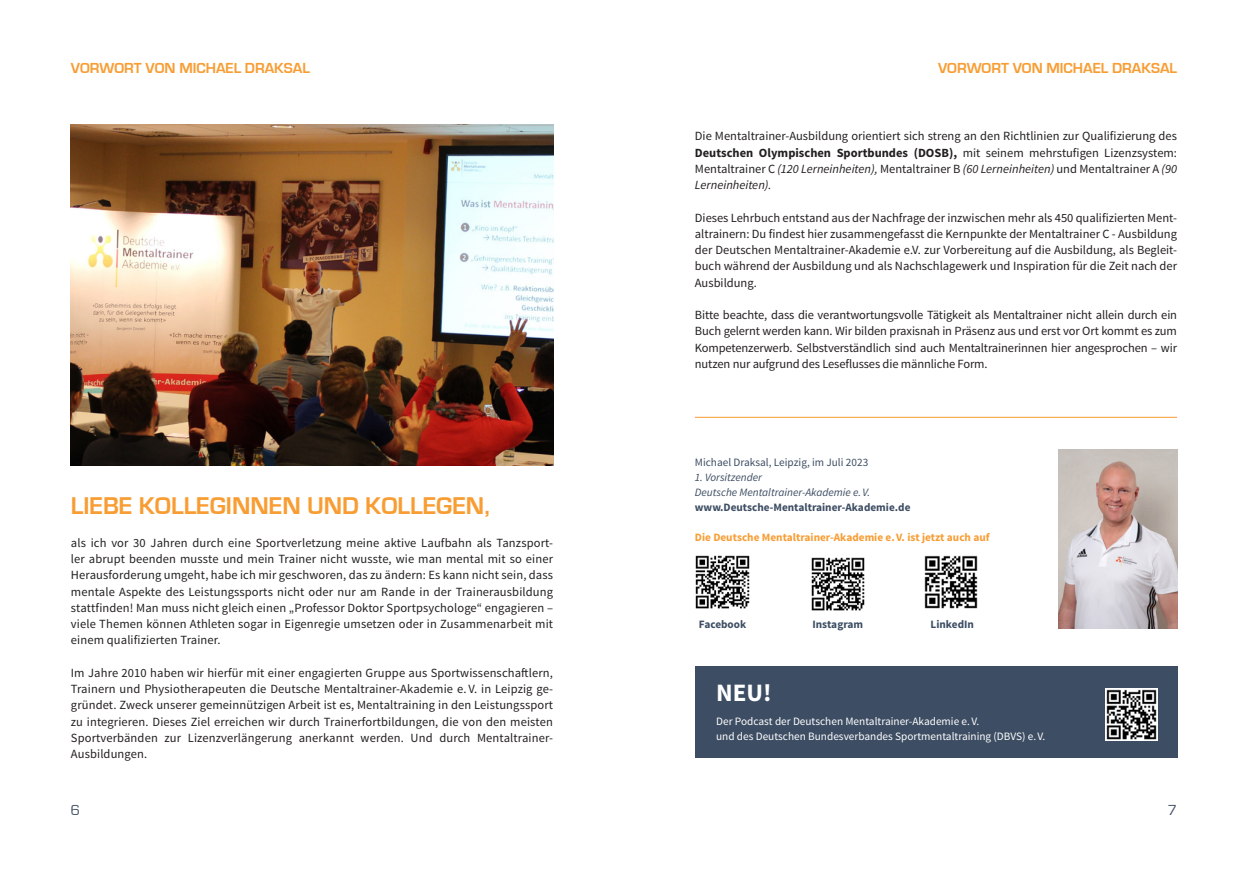
<style>
.page{position:relative;width:1248px;height:872px;background:#fff}
.page>*{position:absolute;margin:0;border:0;box-sizing:border-box;transform-origin:0 0}
.t1{font:700 25px "Eurostile";color:#f89d33}
.t2{font:700 25px "Source Sans Pro";color:#fff}
.t3{font:700 15px "Eurostile";color:#f89d33}
.t4{font:15px "Eurostile";color:#3d4d63}
.t5{font:12.5px/16.2px "Source Sans Pro";color:#231f20;text-align:justify}
.t6{font:11.25px/15px "Source Sans Pro";color:#fff}
.t7{font:700 11.25px "Source Sans Pro";color:#3d4d63}
.t8{font:700 11.25px "Source Sans Pro";color:#f89d33}
.t9{font:italic 11.25px/15px "Source Sans Pro";color:#3d4d63}
.t10{font:11.25px "Source Sans Pro";color:#3d4d63}
.s1{font-weight:700}
.s2{font-style:italic}
</style>
<div class="page">
<img style="left:71px;top:124px;width:482px;height:341px">
<img style="left:1058px;top:449px;width:118px;height:179px">
<hr style="left:694px;top:417px;width:482px;height:1px;background:#f89d33">
<div style="left:694px;top:666px;width:482px;height:92px;background:#3d4d63"></div>
<img style="left:1105px;top:688px;width:52px;height:52px">
<img style="left:695px;top:555px;width:55px;height:54px">
<img style="left:811px;top:557px;width:54px;height:54px">
<img style="left:924px;top:555px;width:54px;height:54px">
<p class="t3" style="left:71px;top:59px;width:240px">VORWORT VON MICHAEL DRAKSAL</p>
<p class="t3" style="left:937px;top:59px;width:240px">VORWORT VON MICHAEL DRAKSAL</p>
<h1 class="t1" style="left:71px;top:492px;width:420px">LIEBE KOLLEGINNEN UND KOLLEGEN,</h1>
<p class="t5" style="left:71px;top:534px;width:483px">als ich vor 30 Jahren durch eine Sportverletzung meine aktive Laufbahn als Tanzsport&shy;ler abrupt beenden musste und mein Trainer nicht wusste, wie man mental mit so einer Herausforderung umgeht, habe ich mir geschworen, das zu ändern: Es kann nicht sein, dass mentale Aspekte des Leistungssports nicht oder nur am Rande in der Trainerausbildung stattfinden! Man muss nicht gleich einen „Professor Doktor Sportpsychologe“ engagieren – viele Themen können Athleten sogar in Eigenregie umsetzen oder in Zusammenarbeit mit einem qualifizierten Trainer.</p>
<p class="t5" style="left:71px;top:664px;width:483px">Im Jahre 2010 haben wir hierfür mit einer engagierten Gruppe aus Sportwissenschaftlern, Trainern und Physiotherapeuten die Deutsche Mentaltrainer-Akademie e. V. in Leipzig ge&shy;gründet. Zweck unserer gemeinnützigen Arbeit ist es, Mentaltraining in den Leistungssport zu integrieren. Dieses Ziel erreichen wir durch Trainerfortbildungen, die von den meisten Sportverbänden zur Lizenzverlängerung anerkannt werden. Und durch Mentaltrainer-Ausbildungen.</p>
<p class="t5" style="left:694px;top:128px;width:483px">Die Mentaltrainer-Ausbildung orientiert sich streng an den Richtlinien zur Qualifizierung des <span class="s1">Deutschen Olympischen Sportbundes (DOSB),</span> mit seinem mehrstufigen Lizenzsystem:<br>Mentaltrainer C <span class="s2">(120 Lerneinheiten),</span> Mentaltrainer B <span class="s2">(60 Lerneinheiten)</span> und Mentaltrainer A <span class="s2">(90<br>Lerneinheiten).</span></p>
<p class="t5" style="left:694px;top:209px;width:483px">Dieses Lehrbuch entstand aus der Nachfrage der inzwischen mehr als 450 qualifizierten Ment&shy;altrainern: Du findest hier zusammengefasst die Kernpunkte der Mentaltrainer C - Ausbildung der Deutschen Mentaltrainer-Akademie e.V. zur Vorbereitung auf die Ausbildung, als Begleit&shy;buch während der Ausbildung und als Nachschlagewerk und Inspiration für die Zeit nach der Ausbildung.</p>
<p class="t5" style="left:694px;top:307px;width:483px">Bitte beachte, dass die verantwortungsvolle Tätigkeit als Mentaltrainer nicht allein durch ein Buch gelernt werden kann. Wir bilden praxisnah in Präsenz aus und erst vor Ort kommt es zum Kompetenzerwerb. Selbstverständlich sind auch Mentaltrainerinnen hier angesprochen – wir nutzen nur aufgrund des Leseflusses die männliche Form.</p>
<p class="t10" style="left:694px;top:455px;width:175px">Michael Draksal, Leipzig, im Juli 2023</p>
<p class="t9" style="left:694px;top:469px;width:177px">1. Vorsitzender<br>Deutsche Mentaltrainer-Akademie e. V.</p>
<p class="t7" style="left:694px;top:499px;width:217px">www.Deutsche-Mentaltrainer-Akademie.de</p>
<p class="t8" style="left:694px;top:529px;width:296px">Die Deutsche Mentaltrainer-Akademie e.V. ist jetzt auch auf</p>
<p class="t7" style="left:699px;top:617px;width:49px">Facebook</p>
<p class="t7" style="left:812px;top:617px;width:52px">Instagram</p>
<p class="t7" style="left:930px;top:617px;width:45px">LinkedIn</p>
<h1 class="t2" style="left:716px;top:677px;width:57px">NEU!</h1>
<p class="t6" style="left:716px;top:714px;width:331px">Der Podcast der Deutschen Mentaltrainer-Akademie e.V.<br>und des Deutschen Bundesverbandes Sportmentaltraining (DBVS) e.V.</p>
<p class="t4" style="left:71px;top:802px;width:11px">6</p>
<p class="t4" style="left:1167px;top:802px;width:11px">7</p>
</div>
